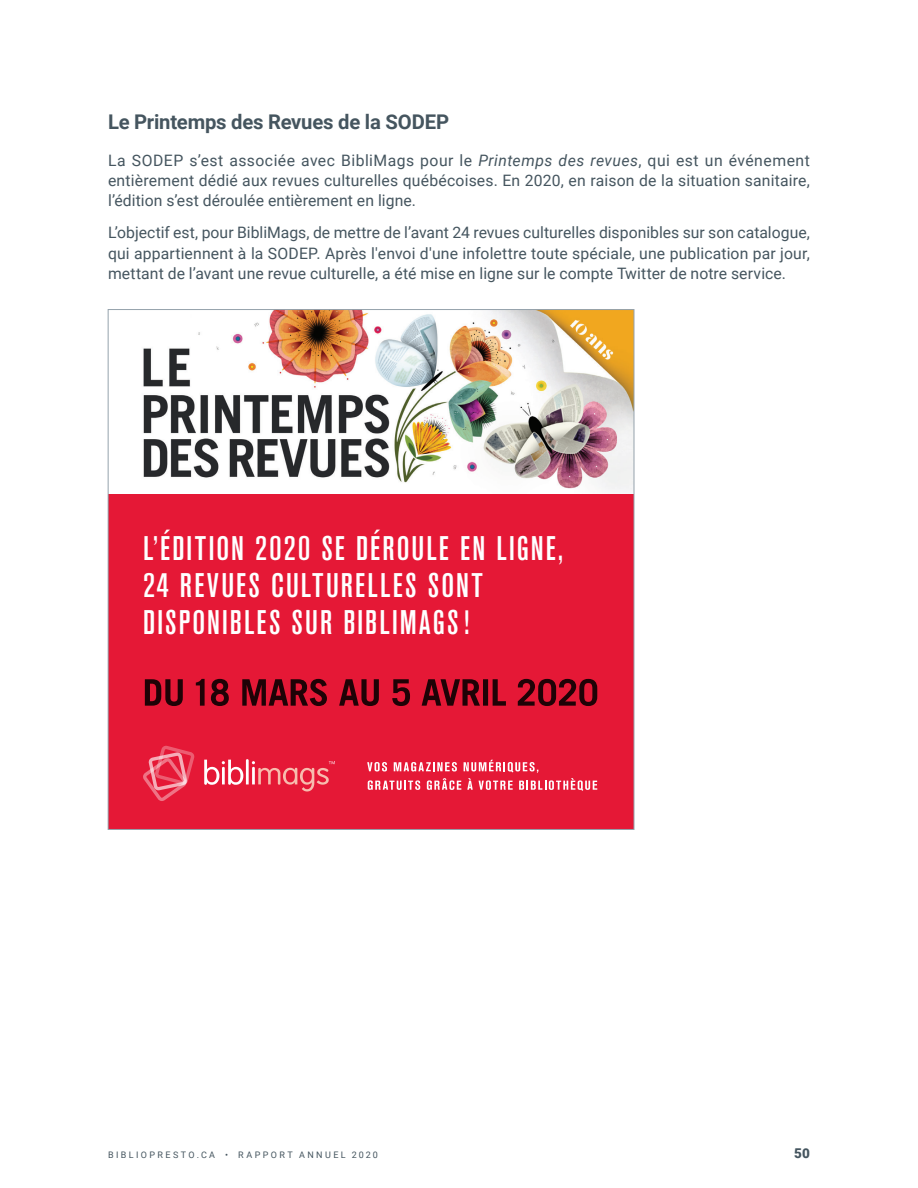
<style>
.page{position:relative;width:918px;height:1188px;background:#fff}
.page>*{position:absolute;margin:0;border:0;box-sizing:border-box;transform-origin:0 0}
.t1{font:500 condensed 33.9px/36.8px "Akzidenz Grotesk BE";letter-spacing:.065em;color:#fff}
.t2{font:700 20.25px "Roboto";letter-spacing:-.01em;color:#45555f}
.t3{font:15.75px/20.2px "Roboto";letter-spacing:.005em;color:#45555f;text-align:justify}
.t4{font:900 13.5px "Roboto";color:#45555f}
.t5{font:9px "Roboto";letter-spacing:.265em;color:#45555f}
.s1{font-style:italic}
</style>
<div class="page">
<img style="left:143px;top:311px;width:489px;height:181px">
<div style="left:108px;top:494px;width:526px;height:335px;background:#e51836"></div>
<svg style="left:367px;top:760px;width:230px;height:31px"></svg>
<svg style="left:143px;top:746px;width:51px;height:55px"></svg>
<svg style="left:204px;top:759px;width:131px;height:33px"></svg>
<svg style="left:145px;top:679px;width:452px;height:27px"></svg>
<p class="t2" style="left:108px;top:108px;width:343px">Le Printemps des Revues de la SODEP</p>
<p class="t3" style="left:108px;top:149px;width:704px">La SODEP s’est associée avec BibliMags pour le <span class="s1">Printemps des revues</span>, qui est un événement entièrement dédié aux revues culturelles québécoises. En 2020, en raison de la situation sanitaire, l’édition s’est déroulée entièrement en ligne.</p>
<p class="t3" style="left:108px;top:222px;width:704px">L’objectif est, pour BibliMags, de mettre de l’avant 24 revues culturelles disponibles sur son catalogue, qui appartiennent à la SODEP. Après l'envoi d'une infolettre toute spéciale, une publication par jour, mettant de l’avant une revue culturelle, a été mise en ligne sur le compte Twitter de notre service.</p>
<h1 class="t1" style="left:143px;top:530px;width:422px">L’ÉDITION 2020 SE DÉROULE EN LIGNE,<br>24 REVUES CULTURELLES SONT<br>DISPONIBLES SUR BIBLIMAGS!</h1>
<p class="t5" style="left:108px;top:1148px;width:271px">BIBLIOPRESTO.CA • RAPPORT ANNUEL 2020</p>
<p class="t4" style="left:794px;top:1144px;width:17px">50</p>
</div>
